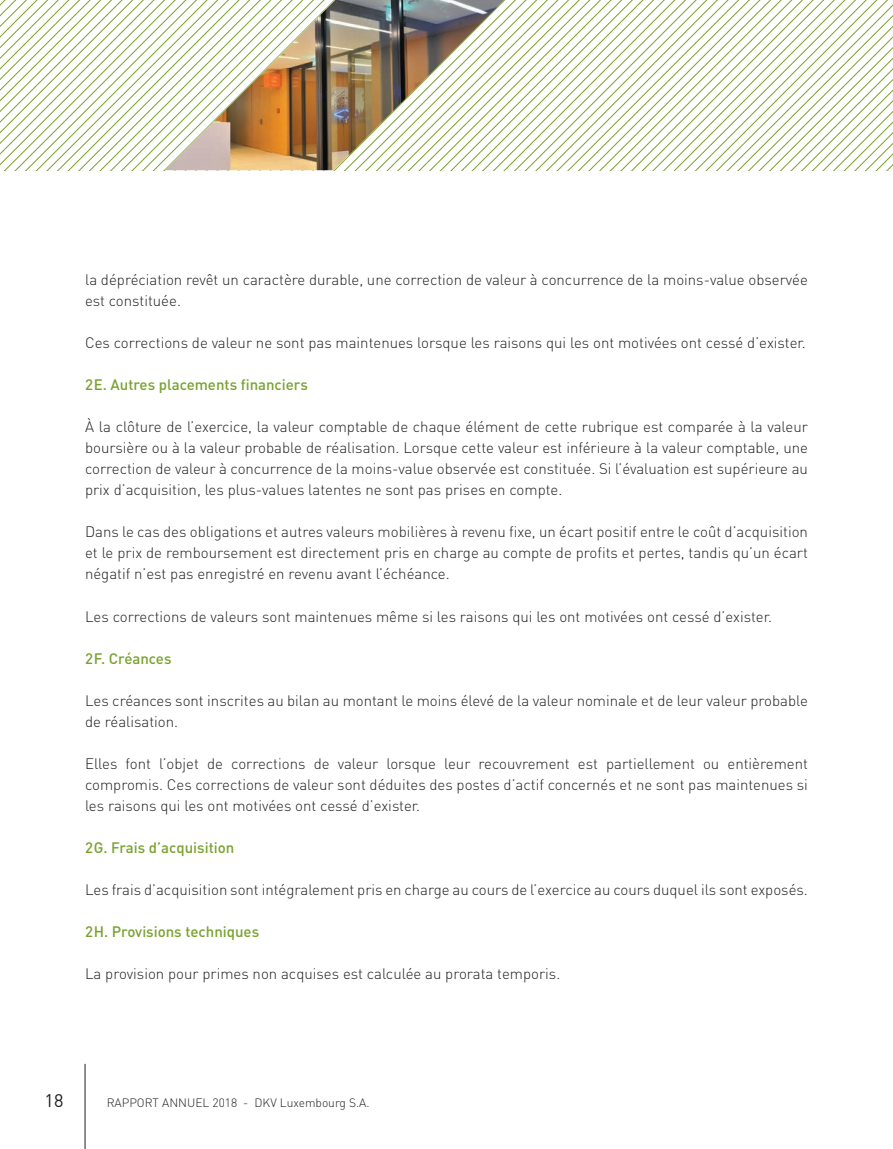
<style>
.page{position:relative;width:893px;height:1149px;background:#fff}
.page>*{position:absolute;margin:0;border:0;box-sizing:border-box;transform-origin:0 0}
.t1{font:18px "DIN Pro";color:#231f20}
.t2{font:300 15px/21px "DIN Pro";color:#231f20;text-align:justify}
.t3{font:500 15px "DIN Pro";color:#78a22d}
.t4{font:300 12px "DIN Pro";color:#231f20}
</style>
<div class="page">
<svg style="left:0;top:157px;width:893px;height:11px"></svg>
<svg style="left:0;top:147px;width:893px;height:10px"></svg>
<svg style="left:0;top:136px;width:893px;height:11px"></svg>
<svg style="left:0;top:125px;width:893px;height:11px"></svg>
<svg style="left:0;top:115px;width:893px;height:10px"></svg>
<svg style="left:0;top:104px;width:893px;height:11px"></svg>
<svg style="left:0;top:93px;width:893px;height:11px"></svg>
<svg style="left:0;top:83px;width:893px;height:10px"></svg>
<svg style="left:0;top:72px;width:893px;height:11px"></svg>
<svg style="left:0;top:62px;width:893px;height:10px"></svg>
<svg style="left:0;top:51px;width:893px;height:11px"></svg>
<svg style="left:0;top:40px;width:893px;height:11px"></svg>
<svg style="left:0;top:0;width:893px;height:40px"></svg>
<hr style="left:85px;top:1063px;width:1px;height:85px;background:#231f20">
<img style="left:165px;top:0;width:339px;height:170px">
<p class="t2" style="left:85px;top:268px;width:724px">la dépréciation revêt un caractère durable, une correction de valeur à concurrence de la moins-value observée est constituée.</p>
<p class="t2" style="left:85px;top:331px;width:722px">Ces corrections de valeur ne sont pas maintenues lorsque les raisons qui les ont motivées ont cessé d’exister.</p>
<p class="t3" style="left:85px;top:374px;width:224px">2 E. Autres placements financiers</p>
<p class="t2" style="left:85px;top:415px;width:724px">À la clôture de l’exercice, la valeur comptable de chaque élément de cette rubrique est comparée à la valeur boursière ou à la valeur probable de réalisation. Lorsque cette valeur est inférieure à la valeur comptable, une correction de valeur à concurrence de la moins-value observée est constituée. Si l’évaluation est supérieure au prix d’acquisition, les plus-values latentes ne sont pas prises en compte.</p>
<p class="t2" style="left:85px;top:520px;width:724px">Dans le cas des obligations et autres valeurs mobilières à revenu fixe, un écart positif entre le coût d’acquisition et le prix de remboursement est directement pris en charge au compte de profits et pertes, tandis qu’un écart négatif n’est pas enregistré en revenu avant l’échéance.</p>
<p class="t2" style="left:85px;top:604px;width:688px">Les corrections de valeurs sont maintenues même si les raisons qui les ont motivées ont cessé d’exister.</p>
<p class="t3" style="left:85px;top:647px;width:88px">2 F. Créances</p>
<p class="t2" style="left:85px;top:688px;width:724px">Les créances sont inscrites au bilan au montant le moins élevé de la valeur nominale et de leur valeur probable de réalisation.</p>
<p class="t2" style="left:85px;top:751px;width:724px">Elles font l’objet de corrections de valeur lorsque leur recouvrement est partiellement ou entièrement compromis. Ces corrections de valeur sont déduites des postes d’actif concernés et ne sont pas maintenues si les raisons qui les ont motivées ont cessé d’exister.</p>
<p class="t3" style="left:85px;top:836px;width:151px">2 G. Frais d’acquisition</p>
<p class="t2" style="left:85px;top:877px;width:724px">Les frais d’acquisition sont intégralement pris en charge au cours de l’exercice au cours duquel ils sont exposés.</p>
<p class="t3" style="left:85px;top:920px;width:176px">2 H. Provisions techniques</p>
<p class="t2" style="left:85px;top:961px;width:477px">La provision pour primes non acquises est calculée au prorata temporis.</p>
<p class="t1" style="left:45px;top:1088px;width:20px">18</p>
<p class="t4" style="left:107px;top:1094px;width:265px">RAPPORT ANNUEL 2018 - DKV Luxembourg S.A.</p>
</div>
